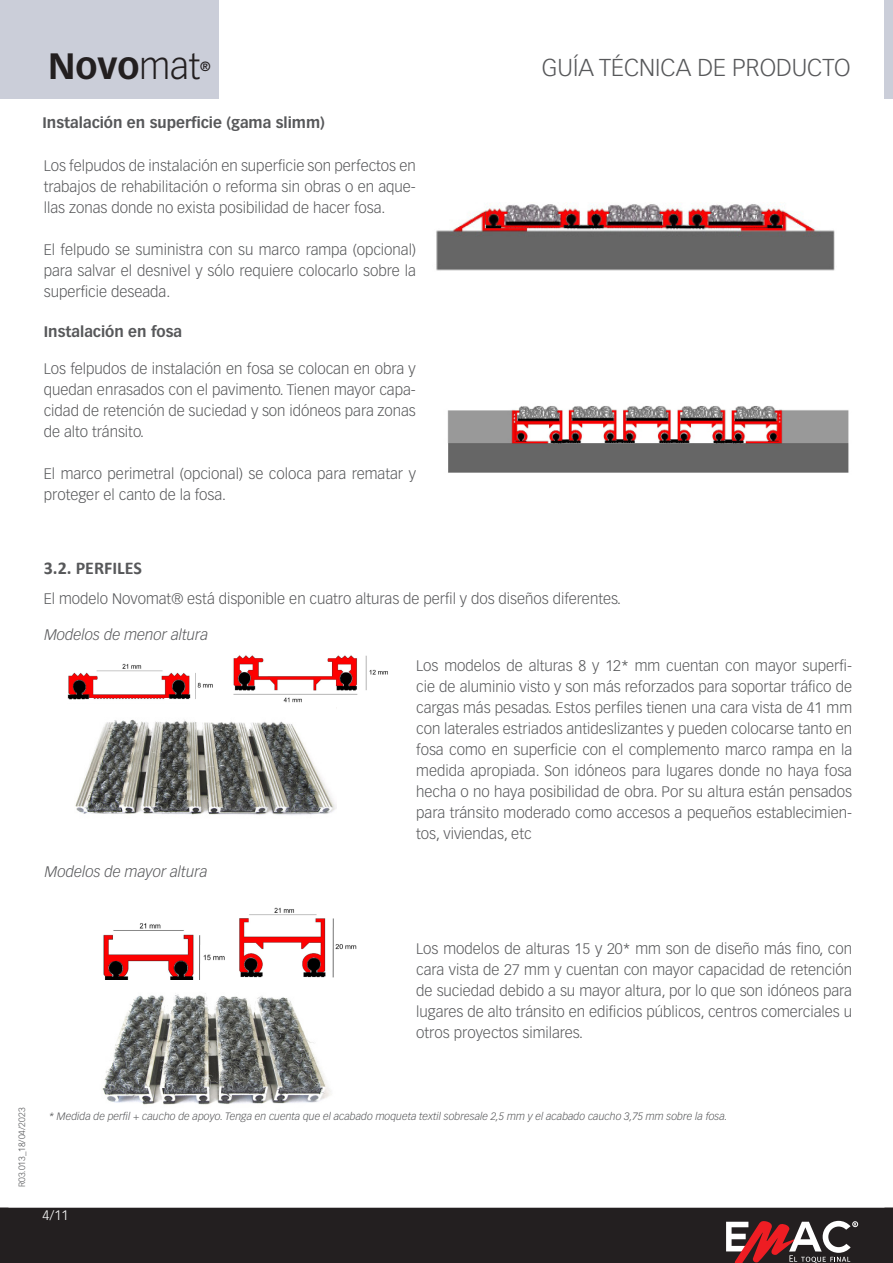
<style>
.page{position:relative;width:893px;height:1263px;background:#fff}
.page>*{position:absolute;margin:0;border:0;box-sizing:border-box;transform-origin:0 0}
.t1{font:700 36px "Vectora LT Std";color:#231f20}
.t2{font:300 24px "Vectora LT Std";color:#57585a}
.t3{font:700 18px "Calibri";color:#57585a}
.Estilo_de_párrafo_1{font:300 15px/21px "Vectora LT Std";color:#57585a;text-align:justify}
.Estilo_de_párrafo_1-2{font:700 15px "Vectora LT Std";color:#57585a}
.Estilo_de_párrafo_1-3{font:italic 300 15px "Vectora LT Std";color:#57585a}
.Estilo_de_párrafo_1-4{font:300 13.5px "Vectora LT Std";color:#fff}
.t4{font:700 13.05px "Vectora LT Std";color:#231f20}
.Estilo_de_párrafo_1-5{font:italic 300 10.5px "Vectora LT Std";color:#57585a}
.t5{font:300 9px "Vectora LT Std";color:#57585a}
.s1{font-weight:300}
</style>
<div class="page">
<div style="left:0;top:1208px;width:884px;height:55px;background:#231f20"></div>
<svg style="left:884px;top:1208px;width:9px;height:55px"></svg>
<svg style="left:726px;top:1221px;width:132px;height:42px"></svg>
<div style="left:0;top:0;width:219px;height:98px;background:#cbced9"></div>
<div style="left:884px;top:0;width:9px;height:98px;background:#cbced9"></div>
<img style="left:67px;top:663px;width:146px;height:37px">
<img style="left:103px;top:923px;width:122px;height:57px">
<img style="left:233px;top:655px;width:155px;height:48px">
<img style="left:239px;top:907px;width:118px;height:71px">
<img style="left:75px;top:719px;width:262px;height:96px">
<img style="left:102px;top:993px;width:230px;height:112px">
<img style="left:436px;top:202px;width:399px;height:69px">
<img style="left:447px;top:406px;width:402px;height:67px">
<h1 class="t1" style="left:48px;top:44px;width:154px">Novo<span class="s1">mat</span></h1>
<p class="t4" style="left:200px;top:59px;width:12px">®</p>
<h2 class="t2" style="left:542px;top:54px;width:310px">GUÍA TÉCNICA DE PRODUCTO</h2>
<p class="Estilo_de_párrafo_1-2" style="left:43px;top:114px;width:284px">Instalación en superficie (gama slimm)</p>
<p class="Estilo_de_párrafo_1" style="left:44px;top:156px;width:374px">Los felpudos de instalación en superficie son perfectos en trabajos de rehabilitación o reforma sin obras o en aque&shy;llas zonas donde no exista posibilidad de hacer fosa.</p>
<p class="Estilo_de_párrafo_1" style="left:44px;top:240px;width:374px">El felpudo se suministra con su marco rampa (opcional) para salvar el desnivel y sólo requiere colocarlo sobre la superficie deseada.</p>
<p class="Estilo_de_párrafo_1-2" style="left:44px;top:323px;width:140px">Instalación en fosa</p>
<p class="Estilo_de_párrafo_1" style="left:44px;top:358px;width:374px">Los felpudos de instalación en fosa se colocan en obra y quedan enrasados con el pavimento. Tienen mayor capa&shy;cidad de retención de suciedad y son idóneos para zonas de alto tránsito.</p>
<p class="Estilo_de_párrafo_1" style="left:44px;top:463px;width:374px">El marco perimetral (opcional) se coloca para rematar y proteger el canto de la fosa.</p>
<p class="t3" style="left:44px;top:555px;width:100px">3.2. PERFILES</p>
<p class="Estilo_de_párrafo_1" style="left:44px;top:588px;width:579px">El modelo Novomat® está disponible en cuatro alturas de perfil y dos diseños diferentes.</p>
<p class="Estilo_de_párrafo_1-3" style="left:44px;top:626px;width:165px">Modelos de menor altura</p>
<p class="Estilo_de_párrafo_1-3" style="left:45px;top:862px;width:164px">Modelos de mayor altura</p>
<p class="Estilo_de_párrafo_1" style="left:416px;top:655px;width:437px">Los modelos de alturas 8 y 12* mm cuentan con mayor superfi&shy;cie de aluminio visto y son más reforzados para soportar tráfico de cargas más pesadas. Estos perfiles tienen una cara vista de 41 mm con laterales estriados antideslizantes y pueden colocarse tanto en fosa como en superficie con el complemento marco rampa en la medida apropiada. Son idóneos para lugares donde no haya fosa hecha o no haya posibilidad de obra. Por su altura están pensados para tránsito moderado como accesos a pequeños establecimien&shy;tos, viviendas, etc</p>
<p class="Estilo_de_párrafo_1" style="left:416px;top:939px;width:437px">Los modelos de alturas 15 y 20* mm son de diseño más fino, con cara vista de 27 mm y cuentan con mayor capacidad de retención de suciedad debido a su mayor altura, por lo que son idóneos para lugares de alto tránsito en edificios públicos, centros comerciales u otros proyectos similares.</p>
<p class="t5" style="left:17px;top:1187px;width:81px;rotate:-90deg">R03.013_18/04/2023</p>
<p class="Estilo_de_párrafo_1-5" style="left:49px;top:1110px;width:680px">* Medida de perfil + caucho de apoyo. Tenga en cuenta que el acabado moqueta textil sobresale 2,5 mm y el acabado caucho 3,75 mm sobre la fosa.</p>
<p class="Estilo_de_párrafo_1-4" style="left:43px;top:1208px;width:28px">4/11</p>
</div>
